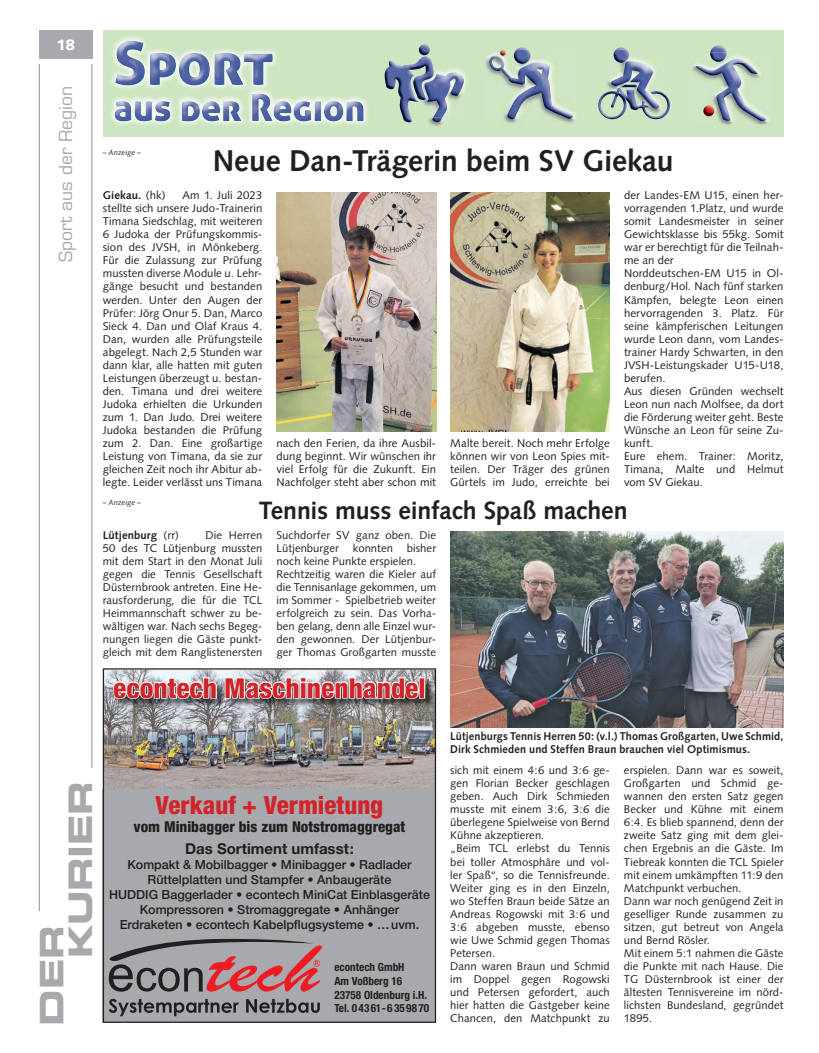
<style>
.page{position:relative;width:819px;height:1053px;background:#fff}
.page>*{position:absolute;margin:0;border:0;box-sizing:border-box;transform-origin:0 0}
.t1{font:32.5px/28.9px "Eurostile LT Std Bold Ex 2";letter-spacing:-.01em;color:#a8a9ad}
.t2{font:700 30px "Syntax LT Std";letter-spacing:-.005em;color:#231f20}
.t3{font:800 condensed 27.5px "Helvetica Neue";color:#d1232a}
.t4{font:700 25px "Syntax LT Std";letter-spacing:-.005em;color:#231f20}
.t5{font:800 condensed 25px "Helvetica Neue";color:#d1232a}
.t6{font:17.5px "Eurostile LT Std";letter-spacing:-.005em;color:#a8a9ad}
.t7{font:800 condensed 15px/21.6px "Helvetica Neue";color:#231f20;text-align:center}
.t8{font:900 15px "Syntax LT Std";color:#fff}
.t9{font:500 12.5px/15px "Helvetica Neue";color:#231f20;text-align:center}
.t10{font:11.25px/13px "Syntax";letter-spacing:.005em;color:#231f20;text-align:justify}
.t11{font:700 11.25px/12.5px "Syntax LT Std";letter-spacing:.01em;color:#231f20}
.t12{font:700 condensed 11.25px/13.8px "Helvetica Neue";color:#231f20}
.t13{font:700 11.25px "Syntax";letter-spacing:.01em;color:#231f20}
.t14{font:italic 7.5px "Syntax LT Std";letter-spacing:.015em;color:#231f20}
.s1{font-weight:400}
.s2{font-weight:700;font-stretch:normal}
</style>
<div class="page">
<hr style="left:39px;top:64px;width:1px;height:847px;background:#939598">
<hr style="left:92px;top:64px;width:1px;height:703px;background:#939598">
<div style="left:39px;top:30px;width:53px;height:29px;background:#a8a9ad"></div>
<img style="left:105px;top:670px;width:329px;height:119px">
<div style="left:103px;top:789px;width:333px;height:233px;background:#a8a9ad"></div>
<img style="left:114px;top:678px;width:320px;height:29px">
<svg style="left:112px;top:676px;width:106px;height:24px"></svg>
<svg style="left:224px;top:670px;width:196px;height:42px"></svg>
<div style="left:419px;top:677px;width:6px;height:21px;border:2px solid #fff"></div>
<div style="left:103px;top:668px;width:333px;height:354px;border:1px solid #231f20"></div>
<svg style="left:109px;top:998px;width:130px;height:18px"></svg>
<svg style="left:246px;top:998px;width:74px;height:14px"></svg>
<svg style="left:108px;top:938px;width:214px;height:53px"></svg>
<div style="left:103px;top:30px;width:680px;height:106px;background:#cde5c1"></div>
<img style="left:111px;top:37px;width:257px;height:88px">
<img style="left:115px;top:41px;width:158px;height:44px">
<img style="left:115px;top:93px;width:248px;height:28px">
<svg style="left:712px;top:45px;width:12px;height:3px"></svg>
<img style="left:710px;top:48px;width:16px;height:4px">
<img style="left:692px;top:52px;width:78px;height:73px">
<img style="left:695px;top:63px;width:70px;height:58px">
<svg style="left:727px;top:59px;width:31px;height:15px"></svg>
<svg style="left:713px;top:70px;width:3px;height:6px"></svg>
<svg style="left:703px;top:105px;width:11px;height:11px"></svg>
<svg style="left:616px;top:47px;width:10px;height:3px"></svg>
<img style="left:613px;top:50px;width:16px;height:5px">
<img style="left:606px;top:55px;width:40px;height:32px">
<img style="left:611px;top:61px;width:45px;height:26px">
<img style="left:598px;top:87px;width:72px;height:31px">
<svg style="left:621px;top:85px;width:15px;height:2px"></svg>
<img style="left:505px;top:121px;width:69px;height:3px">
<img style="left:485px;top:51px;width:92px;height:70px">
<img style="left:489px;top:56px;width:83px;height:63px">
<svg style="left:516px;top:47px;width:11px;height:3px"></svg>
<img style="left:514px;top:50px;width:16px;height:14px">
<svg style="left:491px;top:50px;width:14px;height:22px"></svg>
<svg style="left:419px;top:44px;width:11px;height:11px"></svg>
<img style="left:465px;top:75px;width:2px;height:12px">
<img style="left:429px;top:68px;width:36px;height:59px">
<img style="left:446px;top:72px;width:15px;height:3px">
<img style="left:433px;top:75px;width:31px;height:42px">
<svg style="left:434px;top:74px;width:13px;height:5px"></svg>
<svg style="left:433px;top:107px;width:9px;height:15px"></svg>
<img style="left:384px;top:57px;width:49px;height:65px">
<img style="left:450px;top:193px;width:159px;height:238px">
<img style="left:276px;top:193px;width:160px;height:238px">
<img style="left:450px;top:531px;width:333px;height:196px">
<p class="t8" style="left:56px;top:36px;width:20px">18</p>
<p class="t6" style="left:55px;top:262px;width:178px;rotate:-90deg">Sport aus der Region</p>
<p class="t14" style="left:103px;top:147px;width:40px">– Anzeige –</p>
<p class="t2" style="left:213px;top:144px;width:462px">Neue Dan-Trägerin beim SV Giekau</p>
<p class="t10" style="left:624px;top:188px;width:161px;text-align:left">der Landes-EM U15, einen her&shy;vorragenden 1.Platz, und wurde somit Landesmeister in seiner<br>Gewichtsklasse bis 55kg. Somit war er berechtigt für die Teilnah&shy;me an der<br>Norddeutschen-EM U15 in Ol&shy;denburg/Hol. Nach fünf starken<br>Kämpfen, belegte Leon einen hervorragenden 3. Platz. Für seine kämpferischen Leitungen wurde Leon dann, vom Landes&shy;trainer Hardy Schwarten, in den<br>JVSH-Leistungskader U15-U18, berufen.<br>Aus diesen Gründen wechselt<br>Leon nun nach Molfsee, da dort die Förderung weiter geht. Beste<br>Wünsche an Leon für seine Zu&shy;kunft.<br>Eure ehem. Trainer: Moritz,<br>Timana, Malte und Helmut vom SV Giekau.</p>
<p class="t4" style="left:259px;top:495px;width:370px">Tennis muss einfach Spaß machen</p>
<p class="t10" style="left:103px;top:188px;width:161px;text-indent:80px">Am 1. Juli 2023 stellte sich unsere Judo-Trainerin Timana Siedschlag, mit weiteren 6 Judoka der Prüfungskommis&shy;sion des JVSH, in Mönkeberg.<br>Für die Zulassung zur Prüfung mussten diverse Module u. Lehr&shy;gänge besucht und bestanden werden. Unter den Augen der Prüfer: Jörg Onur 5. Dan, Marco Sieck 4. Dan und Olaf Kraus 4.<br>Dan, wurden alle Prüfungsteile abgelegt. Nach 2,5 Stunden war dann klar, alle hatten mit guten Leistungen überzeugt u. bestan&shy;den. Timana und drei weitere Judoka erhielten die Urkunden zum 1. Dan Judo. Drei weitere Judoka bestanden die Prüfung zum 2. Dan. Eine großartige Leistung von Timana, da sie zur gleichen Zeit noch ihr Abitur ab&shy;legte. Leider verlässt uns Timana</p>
<p class="t13" style="left:103px;top:189px;width:64px">Giekau. <span class="s1">(hk)</span></p>
<p class="t10" style="left:276px;top:437px;width:161px">nach den Ferien, da ihre Ausbil&shy;dung beginnt. Wir wünschen ihr viel Erfolg für die Zukunft. Ein Nachfolger steht aber schon mit</p>
<p class="t10" style="left:450px;top:437px;width:161px">Malte bereit. Noch mehr Erfolge können wir von Leon Spies mit&shy;teilen. Der Träger des grünen Gürtels im Judo, erreichte bei</p>
<p class="t14" style="left:103px;top:498px;width:40px">– Anzeige –</p>
<p class="t10" style="left:103px;top:528px;width:161px;text-indent:103px">Die Herren 50 des TC Lütjenburg mussten mit dem Start in den Monat Juli gegen die Tennis Gesellschaft Düsternbrook antreten. Eine He&shy;rausforderung, die für die TCL Heimmannschaft schwer zu be&shy;wältigen war. Nach sechs Begeg&shy;nungen liegen die Gäste punkt&shy;gleich mit dem Ranglistenersten</p>
<p class="t10" style="left:276px;top:528px;width:161px;text-align:left">Suchdorfer SV ganz oben. Die<br>Lütjenburger konnten bisher noch keine Punkte erspielen.<br>Rechtzeitig waren die Kieler auf die Tennisanlage gekommen, um im Sommer - Spielbetrieb weiter erfolgreich zu sein. Das Vorha&shy;ben gelang, denn alle Einzel wur&shy;den gewonnen. Der Lütjenbur&shy;ger Thomas Großgarten musste</p>
<p class="t13" style="left:103px;top:528px;width:78px">Lütjenburg <span class="s1">(rr)</span></p>
<p class="t3" style="left:113px;top:670px;width:314px">econtech Maschinenhandel</p>
<p class="t1" style="left:37px;top:958px;width:179px;text-indent:-67px;rotate:-90deg">DER<br>KURIER</p>
<p class="t5" style="left:156px;top:790px;width:229px">Verkauf + Vermietung</p>
<p class="t7" style="left:133px;top:816px;width:273px">vom Minibagger bis zum Notstromaggregat<br><span class="s2">Das Sortiment umfasst:</span></p>
<p class="t9" style="left:109px;top:857px;width:322px">Kompakt &amp; Mobilbagger • Minibagger • Radlader Rüttelplatten und Stampfer • Anbaugeräte<br>HUDDIG Baggerlader • econtech MiniCat Einblasgeräte Kompressoren • Stromaggregate • Anhänger Erdraketen • econtech Kabelpflugsysteme • … uvm.</p>
<p class="t12" style="left:334px;top:960px;width:96px">econtech GmbH<br>Am Voßberg 16<br>23758 Oldenburg i.H.<br>Tel. 0 43 61 - 6 35 98 70</p>
<p class="t11" style="left:450px;top:730px;width:335px">Lütjenburgs Tennis Herren 50: (v.l.) Thomas Großgarten, Uwe Schmid,<br>Dirk Schmieden und Steffen Braun brauchen viel Optimismus.</p>
<p class="t10" style="left:450px;top:763px;width:161px;text-align:left">sich mit einem 4:6 und 3:6 ge&shy;gen Florian Becker geschlagen geben. Auch Dirk Schmieden musste mit einem 3:6, 3:6 die überlegene Spielweise von Bernd<br>Kühne akzeptieren.<br>„Beim TCL erlebst du Tennis bei toller Atmosphäre und vol&shy;ler Spaß“, so die Tennisfreunde.<br>Weiter ging es in den Einzeln, wo Steffen Braun beide Sätze an<br>Andreas Rogowski mit 3:6 und<br>3:6 abgeben musste, ebenso wie Uwe Schmid gegen Thomas<br>Petersen.<br>Dann waren Braun und Schmid im Doppel gegen Rogowski und Petersen gefordert, auch hier hatten die Gastgeber keine<br>Chancen, den Matchpunkt zu</p>
<p class="t10" style="left:624px;top:763px;width:161px;text-align:left">erspielen. Dann war es soweit,<br>Großgarten und Schmid ge&shy;wannen den ersten Satz gegen<br>Becker und Kühne mit einem<br>6:4. Es blieb spannend, denn der zweite Satz ging mit dem glei&shy;chen Ergebnis an die Gäste. Im<br>Tiebreak konnten die TCL Spieler mit einem umkämpften 11:9 den<br>Matchpunkt verbuchen.<br>Dann war noch genügend Zeit in geselliger Runde zusammen zu sitzen, gut betreut von Angela und Bernd Rösler.<br>Mit einem 5:1 nahmen die Gäste die Punkte mit nach Hause. Die<br>TG Düsternbrook ist einer der ältesten Tennisvereine im nörd&shy;lichsten Bundesland, gegründet<br>1895.</p>
</div>
